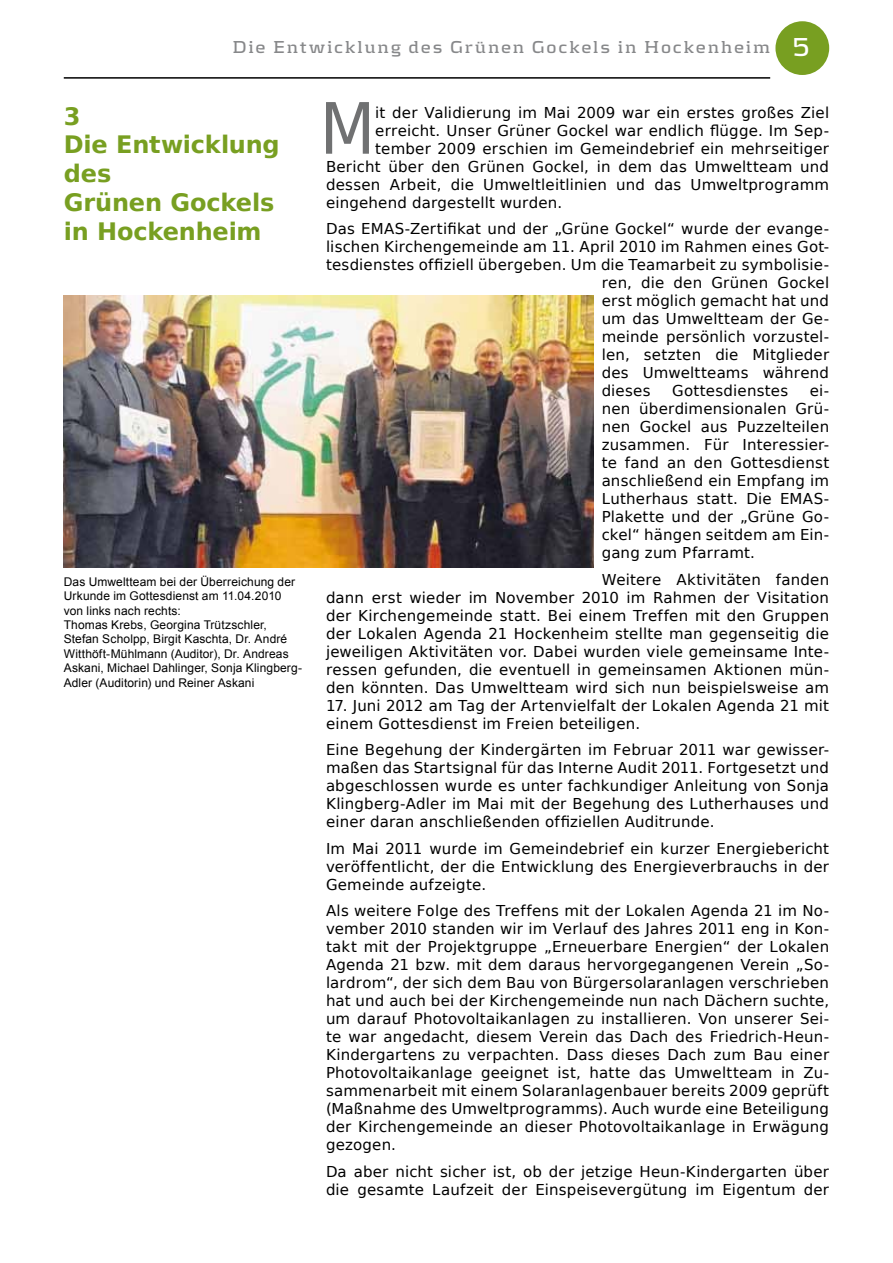
<style>
.page{position:relative;width:893px;height:1263px;background:#fff}
.page>*{position:absolute;margin:0;border:0;box-sizing:border-box;transform-origin:0 0}
.t1{font:70.8px "Bitstream Vera Sans";color:#707172;scale:.91 1}
.t2{font:700 24px/28.8px "Bitstream Vera Sans";letter-spacing:-.005em;color:#789f21}
.t3{font:700 18px "Kontrapunkt";letter-spacing:.1em;color:#87888a}
.t4{font:15px/18px "Bitstream Vera Sans";letter-spacing:.015em;color:#000;text-align:justify}
.t5{font:12px/14.4px "Arial";letter-spacing:.01em;color:#000}
.s1{font-size:27px;color:#fff}
</style>
<div class="page">
<hr style="left:64px;top:77px;width:706px;height:2px;background:#000">
<div style="left:775px;top:21px;width:54px;height:54px;background:#789f21;border-radius:50%"></div>
<img style="left:64px;top:296px;width:529px;height:272px">
<p class="t3" style="left:232px;top:36px;width:579px">Die Entwicklung des Grünen Gockels in Hockenheim <span class="s1">5</span></p>
<h2 class="t2" style="left:64px;top:102px;width:217px">3<br>Die Entwicklung des<br>Grünen Gockels in Hockenheim</h2>
<h1 class="t1" style="left:320px;top:88px;width:63px">M</h1>
<p class="t4" style="left:375px;top:104px;width:455px">it der Validierung im Mai 2009 war ein erstes großes Ziel</p>
<p class="t4" style="left:375px;top:122px;width:455px">erreicht. Unser Grüner Gockel war endlich flügge. Im Sep-</p>
<p class="t4" style="left:375px;top:140px;width:455px">tember 2009 erschien im Gemeindebrief ein mehrseitiger</p>
<p class="t4" style="left:326px;top:158px;width:505px">Bericht über den Grünen Gockel, in dem das Umweltteam und</p>
<p class="t4" style="left:326px;top:176px;width:505px">dessen Arbeit, die Umweltleitlinien und das Umweltprogramm</p>
<p class="t4" style="left:326px;top:194px;width:238px">eingehend dargestellt wurden.</p>
<p class="t4" style="left:326px;top:220px;width:505px">Das EMAS-Zertifikat und der „Grüne Gockel“ wurde der evange-</p>
<p class="t4" style="left:326px;top:238px;width:505px">lischen Kirchengemeinde am 11. April 2010 im Rahmen eines Got-</p>
<p class="t4" style="left:326px;top:256px;width:505px">tesdienstes offiziell übergeben. Um die Teamarbeit zu symbolisie-</p>
<p class="t4" style="left:602px;top:274px;width:229px">ren, die den Grünen Gockel</p>
<p class="t4" style="left:602px;top:292px;width:229px">erst möglich gemacht hat und</p>
<p class="t4" style="left:602px;top:310px;width:229px">um das Umweltteam der Ge-</p>
<p class="t4" style="left:602px;top:328px;width:229px">meinde persönlich vorzustel-</p>
<p class="t4" style="left:602px;top:346px;width:229px">len, setzten die Mitglieder</p>
<p class="t4" style="left:602px;top:364px;width:229px">des Umweltteams während</p>
<p class="t4" style="left:602px;top:382px;width:50px">dieses</p>
<p class="t4" style="left:672px;top:382px;width:118px">Gottesdienstes</p>
<p class="t4" style="left:602px;top:382px;width:229px;text-indent:208px">ei&shy;nen überdimensionalen Grü&shy;nen Gockel aus Puzzelteilen zusammen. Für Interessier&shy;te fand an den Gottesdienst anschließend ein Empfang im Lutherhaus statt. Die EMAS-Plakette und der „Grüne Go&shy;ckel“ hängen seitdem am Ein&shy;gang zum Pfarramt.</p>
<p class="t4" style="left:326px;top:571px;width:505px;text-indent:276px">Weitere Aktivitäten fanden dann erst wieder im November 2010 im Rahmen der Visitation der Kirchengemeinde statt. Bei einem Treffen mit den Gruppen der Lokalen Agenda 21 Hockenheim stellte man gegenseitig die jeweiligen Aktivitäten vor. Dabei wurden viele gemeinsame Inte&shy;ressen gefunden, die eventuell in gemeinsamen Aktionen mün&shy;den könnten. Das Umweltteam wird sich nun beispielsweise am</p>
<p class="t4" style="left:326px;top:697px;width:505px">17. Juni 2012 am Tag der Artenvielfalt der Lokalen Agenda 21 mit einem Gottesdienst im Freien beteiligen.</p>
<p class="t4" style="left:326px;top:741px;width:505px">Eine Begehung der Kindergärten im Februar 2011 war gewisser&shy;maßen das Startsignal für das Interne Audit 2011. Fortgesetzt und abgeschlossen wurde es unter fachkundiger Anleitung von Sonja Klingberg-Adler im Mai mit der Begehung des Lutherhauses und einer daran anschließenden offiziellen Auditrunde.</p>
<p class="t4" style="left:326px;top:840px;width:505px">Im Mai 2011 wurde im Gemeindebrief ein kurzer Energiebericht veröffentlicht, der die Entwicklung des Energieverbrauchs in der Gemeinde aufzeigte.</p>
<p class="t4" style="left:326px;top:902px;width:505px">Als weitere Folge des Treffens mit der Lokalen Agenda 21 im No&shy;vember 2010 standen wir im Verlauf des Jahres 2011 eng in Kon&shy;takt mit der Projektgruppe „Erneuerbare Energien“ der Lokalen Agenda 21 bzw. mit dem daraus hervorgegangenen Verein „So&shy;lardrom“, der sich dem Bau von Bürgersolaranlagen verschrieben hat und auch bei der Kirchengemeinde nun nach Dächern suchte, um darauf Photovoltaikanlagen zu installieren. Von unserer Sei&shy;te war angedacht, diesem Verein das Dach des Friedrich-Heun-Kindergartens zu verpachten. Dass dieses Dach zum Bau einer Photovoltaikanlage geeignet ist, hatte das Umweltteam in Zu&shy;sammenarbeit mit einem Solaranlagenbauer bereits 2009 geprüft (Maßnahme des Umweltprogramms). Auch wurde eine Beteiligung der Kirchengemeinde an dieser Photovoltaikanlage in Erwägung gezogen.</p>
<p class="t4" style="left:326px;top:1163px;width:505px">Da aber nicht sicher ist, ob der jetzige Heun-Kindergarten über die gesamte Laufzeit der Einspeisevergütung im Eigentum der</p>
<p class="t5" style="left:64px;top:574px;width:240px">Das Umweltteam bei der Überreichung der Urkunde im Gottesdienst am 11.04.2010 von links nach rechts:<br>Thomas Krebs, Georgina Trützschler, Stefan Scholpp, Birgit Kaschta, Dr. André Witthöft-Mühlmann (Auditor), Dr. Andreas Askani, Michael Dahlinger, Sonja Klingberg-Adler (Auditorin) und Reiner Askani</p>
</div>
